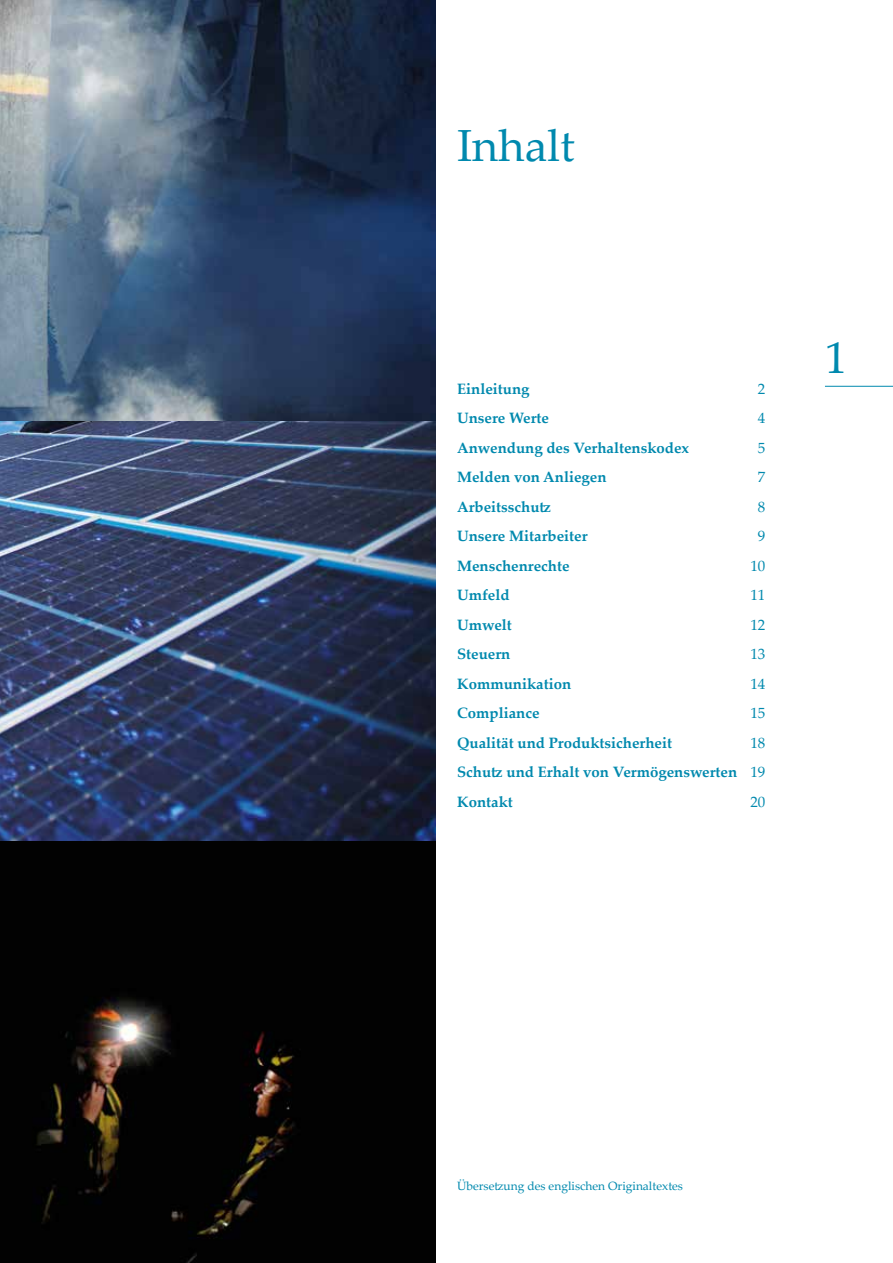
<style>
.page{position:relative;width:893px;height:1263px;background:#fff}
.page>*{position:absolute;margin:0;border:0;box-sizing:border-box;transform-origin:0 0}
.t1{font:45px "Palatino Linotype";color:#0089ae}
.t2{font:700 15px/29.5px "Palatino Linotype";color:#0089ae;text-align:justify}
.t3{font:15px "Palatino Linotype";color:#0089ae}
.t4{font:12px "Palatino Linotype";color:#0089ae}
.s1{font-weight:400}
</style>
<div class="page">
<hr style="left:825px;top:386px;width:68px;height:1px;background:#0089ae">
<img style="left:0;top:0;width:436px;height:1263px">
<h1 class="t1" style="left:457px;top:113px;width:119px">Inhalt</h1>
<p class="t2" style="left:457px;top:373px;width:74px">Einleitung</p>
<p class="t3" style="left:758px;top:378px;width:9px">2</p>
<p class="t2" style="left:457px;top:403px;width:93px">Unsere Werte</p>
<p class="t3" style="left:758px;top:407px;width:9px">4</p>
<p class="t2" style="left:457px;top:432px;width:233px">Anwendung des Verhaltenskodex</p>
<p class="t3" style="left:758px;top:437px;width:9px">5</p>
<p class="t2" style="left:457px;top:462px;width:151px">Melden von Anliegen</p>
<p class="t3" style="left:758px;top:466px;width:9px">7</p>
<p class="t2" style="left:457px;top:491px;width:96px">Arbeitsschutz</p>
<p class="t3" style="left:758px;top:496px;width:9px">8</p>
<p class="t2" style="left:457px;top:521px;width:132px">Unsere Mitarbeiter</p>
<p class="t3" style="left:758px;top:525px;width:9px">9</p>
<p class="t2" style="left:457px;top:550px;width:114px">Menschenrechte</p>
<p class="t3" style="left:750px;top:555px;width:16px">10</p>
<p class="t2" style="left:457px;top:580px;width:54px">Umfeld</p>
<p class="t3" style="left:750px;top:584px;width:16px">11</p>
<p class="t2" style="left:457px;top:609px;width:56px">Umwelt</p>
<p class="t3" style="left:750px;top:614px;width:16px">12</p>
<p class="t2" style="left:457px;top:639px;width:55px">Steuern</p>
<p class="t3" style="left:750px;top:643px;width:16px">13</p>
<p class="t2" style="left:457px;top:668px;width:116px">Kommunikation</p>
<p class="t3" style="left:750px;top:673px;width:16px">14</p>
<p class="t2" style="left:457px;top:698px;width:84px">Compliance</p>
<p class="t3" style="left:750px;top:702px;width:16px">15</p>
<p class="t2" style="left:457px;top:727px;width:216px">Qualität und Produktsicherheit</p>
<p class="t2" style="left:457px;top:727px;width:310px;text-indent:293px"><span class="s1">18<br></span>Schutz und Erhalt von Vermögenswerten <span class="s1">19<br></span>Kontakt</p>
<p class="t3" style="left:750px;top:791px;width:16px">20</p>
<h1 class="t1" style="left:825px;top:326px;width:24px">1</h1>
<p class="t4" style="left:457px;top:1178px;width:227px">Übersetzung des englischen Originaltextes</p>
</div>
